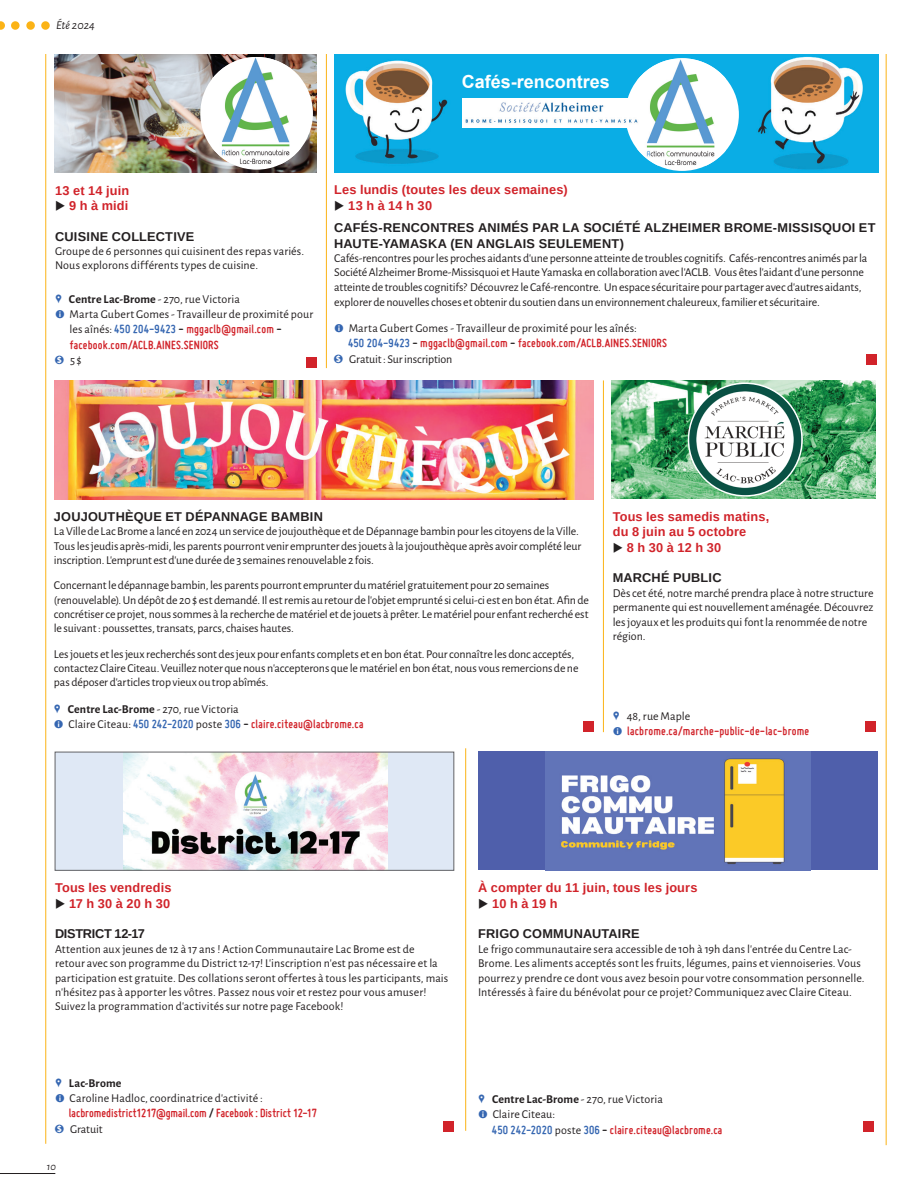
<style>
.page{position:relative;width:918px;height:1188px;background:#fff}
.page>*{position:absolute;margin:0;border:0;box-sizing:border-box;transform-origin:0 0}
.t1{font:700 18px "Arial";color:#fff}
.t2{font:700 12.75px/15.3px "Miso";letter-spacing:.015em;color:#d1232a}
.t3{font:700 12.75px/22.5px "Arimo";letter-spacing:.02em;color:#231f20}
.t4{font:700 12.75px/15.3px "Arimo";letter-spacing:.01em;color:#d1232a}
.t5{font:700 12.75px "Arimo";letter-spacing:-.02em;color:#231f20}
.t6{font:12px/14.4px "Alegreya Sans";letter-spacing:-.005em;color:#231f20}
.t7{font:italic 12px "Alegreya Sans";color:#231f20}
.t8{font:italic 10.5px "Alegreya Sans";color:#231f20}
.s1{color:#231f20}
.s2{font-family:"Modern Pictograms";font-size:12.75px;color:#3566b1}
.s3{font-weight:700}
.s4{font-family:"Alegreya Sans";font-weight:400;font-size:12px;color:#231f20}
.s5{color:#3566b1}
.s6{font-family:"Circled";font-size:10.5px;color:#3566b1}
.s7{color:#d1232a}
.s8{font-family:"Modern Pictograms";font-weight:400;color:#3566b1}
</style>
<div class="page">
<hr style="left:0;top:1173px;width:55px;height:1px;background:#231f20">
<svg style="left:0;top:21px;width:5px;height:9px"></svg>
<div style="left:11px;top:21px;width:9px;height:9px;background:#fbb316;border-radius:50%"></div>
<div style="left:26px;top:21px;width:9px;height:9px;background:#fbb316;border-radius:50%"></div>
<div style="left:41px;top:21px;width:9px;height:9px;background:#fbb316;border-radius:50%"></div>
<hr style="left:326px;top:54px;width:1px;height:314px;background:#fbb316">
<hr style="left:465px;top:748px;width:1px;height:383px;background:#fbb316">
<hr style="left:45px;top:54px;width:1px;height:1090px;background:#fbb316">
<hr style="left:886px;top:54px;width:1px;height:1091px;background:#fbb316">
<div style="left:866px;top:355px;width:11px;height:10px;background:#d1232a"></div>
<img style="left:334px;top:54px;width:545px;height:119px">
<div style="left:625px;top:58px;width:114px;height:113px;background:#fff;border-radius:50%"></div>
<img style="left:637px;top:58px;width:89px;height:107px">
<img style="left:462px;top:98px;width:179px;height:30px">
<div style="left:306px;top:357px;width:11px;height:11px;background:#d1232a"></div>
<img style="left:55px;top:54px;width:262px;height:119px">
<div style="left:200px;top:57px;width:113px;height:113px;background:#fff;border-radius:50%"></div>
<img style="left:212px;top:57px;width:89px;height:107px">
<div style="left:478px;top:752px;width:399px;height:118px;background:#4f5fab"></div>
<img style="left:545px;top:752px;width:266px;height:118px">
<div style="left:864px;top:1121px;width:10px;height:11px;background:#d1232a"></div>
<img style="left:612px;top:380px;width:264px;height:119px">
<hr style="left:603px;top:380px;width:1px;height:352px;background:#fbb316">
<div style="left:865px;top:722px;width:11px;height:10px;background:#d1232a"></div>
<div style="left:584px;top:722px;width:10px;height:10px;background:#d1232a"></div>
<img style="left:54px;top:380px;width:540px;height:119px">
<div style="left:55px;top:752px;width:399px;height:118px;background:#dfe8f5"></div>
<img style="left:123px;top:754px;width:264px;height:115px">
<div style="left:55px;top:752px;width:399px;height:119px;border:1px solid #636366"></div>
<div style="left:443px;top:1121px;width:11px;height:11px;background:#d1232a"></div>
<img style="left:689px;top:383px;width:113px;height:113px">
<div style="left:688px;top:382px;width:115px;height:115px;border:2px solid #fff;border-radius:50%"></div>
<p class="t7" style="left:56px;top:17px;width:40px">Été 2024</p>
<h1 class="t1" style="left:462px;top:70px;width:150px">Cafés-rencontres</h1>
<p class="t4" style="left:55px;top:183px;width:76px">13 ET 14 JUIN</p>
<p class="t4" style="left:55px;top:198px;width:75px"><span class="s1">◆</span> 9 H À MIDI</p>
<p class="t3" style="left:55px;top:225px;width:141px">CUISINE COLLECTIVE</p>
<p class="t6" style="left:55px;top:243px;width:251px">Groupe de 6 personnes qui cuisinent des repas variés.<br>Nous explorons différents types de cuisine.</p>
<p class="t6" style="left:55px;top:291px;width:260px;line-height:15.3px"><span class="s2">,</span> <span class="s3">Centre Lac-Brome</span> - 270, rue Victoria<br><span class="s2">=</span> Marta Gubert Gomes - Travailleur de proximité pour</p>
<p class="t2" style="left:70px;top:321px;width:214px"><span class="s4">les aînés:</span> <span class="s5">450 204-9423</span> <span class="s1">-</span> mggaclb@gmail.com <span class="s1">- </span>facebook.com/ACLB.AINES.SENIORS</p>
<p class="t6" style="left:55px;top:352px;width:28px"><span class="s6">$</span> 5 $</p>
<p class="t4" style="left:334px;top:183px;width:235px">LES LUNDIS (TOUTES LES DEUX SEMAINES)</p>
<p class="t3" style="left:334px;top:194px;width:543px">◆ <span class="s7">13 H À 14 H 30<br></span>CAFÉS-RENCONTRES ANIMÉS PAR LA SOCIÉTÉ ALZHEIMER BROME-MISSISQUOI ET</p>
<p class="t3" style="left:334px;top:232px;width:291px">HAUTE-YAMASKA (EN ANGLAIS SEULEMENT)</p>
<p class="t6" style="left:334px;top:250px;width:535px">Cafés-rencontres pour les proches aidants d’une personne atteinte de troubles cognitifs. Cafés-rencontres animés par la Société Alzheimer Brome-Missisquoi et Haute Yamaska en collaboration avec l’ACLB. Vous êtes l’aidant d’une personne atteinte de troubles cognitifs? Découvrez le Café-rencontre. Un espace sécuritaire pour partager avec d’autres aidants, explorer de nouvelles choses et obtenir du soutien dans un environnement chaleureux, familier et sécuritaire.</p>
<p class="t6" style="left:334px;top:320px;width:304px"><span class="s2">=</span> Marta Gubert Gomes - Travailleur de proximité pour les aînés:</p>
<p class="t2" style="left:348px;top:336px;width:320px"><span class="s5">450 204-9423</span> <span class="s1">-</span> mggaclb@gmail.com <span class="s1">-</span> facebook.com/ACLB.AINES.SENIORS</p>
<p class="t6" style="left:334px;top:351px;width:120px"><span class="s6">$</span> Gratuit : Sur inscription</p>
<p class="t3" style="left:54px;top:505px;width:271px">JOUJOUTHÈQUE ET DÉPANNAGE BAMBIN</p>
<p class="t6" style="left:54px;top:524px;width:529px">La Ville de Lac Brome a lancé en 2024 un service de joujouthèque et de Dépannage bambin pour les citoyens de la Ville.<br>Tous les jeudis après-midi, les parents pourront venir emprunter des jouets à la joujouthèque après avoir complété leur inscription. L’emprunt est d’une durée de 3 semaines renouvelable 2 fois.</p>
<p class="t6" style="left:54px;top:578px;width:537px">Concernant le dépannage bambin, les parents pourront emprunter du matériel gratuitement pour 20 semaines (renouvelable). Un dépôt de 20 $ est demandé. Il est remis au retour de l’objet emprunté si celui-ci est en bon état. Afin de concrétiser ce projet, nous sommes à la recherche de matériel et de jouets à prêter. Le matériel pour enfant recherché est le suivant : poussettes, transats, parcs, chaises hautes.</p>
<p class="t6" style="left:54px;top:646px;width:526px">Les jouets et les jeux recherchés sont des jeux pour enfants complets et en bon état. Pour connaître les donc acceptés, contactez Claire Citeau. Veuillez noter que nous n’accepterons que le matériel en bon état, nous vous remercions de ne pas déposer d’articles trop vieux ou trop abîmés.</p>
<p class="t6" style="left:54px;top:701px;width:186px"><span class="s2">,</span> <span class="s3">Centre Lac-Brome</span> - 270, rue Victoria</p>
<p class="t2" style="left:54px;top:716px;width:311px"><span class="s8">=</span> <span class="s4">Claire Citeau:</span> <span class="s5">450 242-2020</span> <span class="s4">poste</span> <span class="s5">306</span> <span class="s1">-</span> claire.citeau@lacbrome.ca</p>
<p class="t4" style="left:613px;top:509px;width:158px">TOUS LES SAMEDIS MATINS,<br>DU 8 JUIN AU 5 OCTOBRE</p>
<p class="t4" style="left:613px;top:540px;width:110px"><span class="s1">◆</span> 8 H 30 À 12 H 30</p>
<p class="t3" style="left:613px;top:567px;width:11px">MARC</p>
<p class="t3" style="left:652px;top:567px;width:57px">HÉ PUBLIC</p>
<p class="t6" style="left:613px;top:585px;width:262px">Dès cet été, notre marché prendra place à notre structure permanente qui est nouvellement aménagée. Découvrez les joyaux et les produits qui font la renommée de notre région.</p>
<p class="t6" style="left:613px;top:708px;width:79px"><span class="s2">,</span> 48, rue Maple</p>
<p class="t2" style="left:613px;top:723px;width:198px"><span class="s8">=</span> lacbrome.ca/marche-public-de-lac-brome</p>
<p class="t4" style="left:55px;top:881px;width:118px">TOUS LES VENDREDIS</p>
<p class="t4" style="left:55px;top:896px;width:117px"><span class="s1">◆</span> 17 H 30 À 20 H 30</p>
<p class="t5" style="left:55px;top:925px;width:91px">DISTRICT 12-17</p>
<p class="t6" style="left:55px;top:941px;width:395px">Attention aux jeunes de 12 à 17 ans ! Action Communautaire Lac Brome est de<br>retour avec son programme du District 12-17! L’inscription n’est pas nécessaire et la participation est gratuite. Des collations seront offertes à tous les participants, mais n’hésitez pas à apporter les vôtres. Passez nous voir et restez pour vous amuser!<br>Suivez la programmation d’activités sur notre page Facebook!</p>
<p class="t6" style="left:55px;top:1075px;width:209px;line-height:15.3px"><span class="s2">,</span> <span class="s3">Lac-Brome<br></span><span class="s2">=</span> Caroline Hadloc, coordinatrice d’activité :</p>
<p class="t2" style="left:69px;top:1106px;width:250px">lacbromedistrict1217@gmail.com <span class="s1">/</span> Facebook : District 12-17</p>
<p class="t6" style="left:55px;top:1121px;width:49px"><span class="s6">$</span> Gratuit</p>
<p class="t8" style="left:47px;top:1159px;width:11px">10</p>
<p class="t4" style="left:478px;top:881px;width:221px">À COMPTER DU 11 JUIN, TOUS LES JOURS</p>
<p class="t4" style="left:478px;top:896px;width:81px"><span class="s1">◆</span> 10 H À 19 H</p>
<p class="t3" style="left:478px;top:923px;width:163px">FRIGO COMMUNAUTAIRE</p>
<p class="t6" style="left:478px;top:941px;width:388px">Le frigo communautaire sera accessible de 10h à 19h dans l’entrée du Centre Lac-Brome. Les aliments acceptés sont les fruits, légumes, pains et viennoiseries. Vous pourrez y prendre ce dont vous avez besoin pour votre consommation personnelle.<br>Intéressés à faire du bénévolat pour ce projet? Communiquez avec Claire Citeau.</p>
<p class="t6" style="left:478px;top:1091px;width:186px;line-height:15.3px"><span class="s2">,</span> <span class="s3">Centre Lac-Brome</span> - 270, rue Victoria <span class="s2">=</span> Claire Citeau:</p>
<p class="t2" style="left:492px;top:1122px;width:232px"><span class="s5">450 242-2020</span> <span class="s4">poste</span> <span class="s5">306</span> <span class="s1">-</span> claire.citeau@lacbrome.ca</p>
</div>
